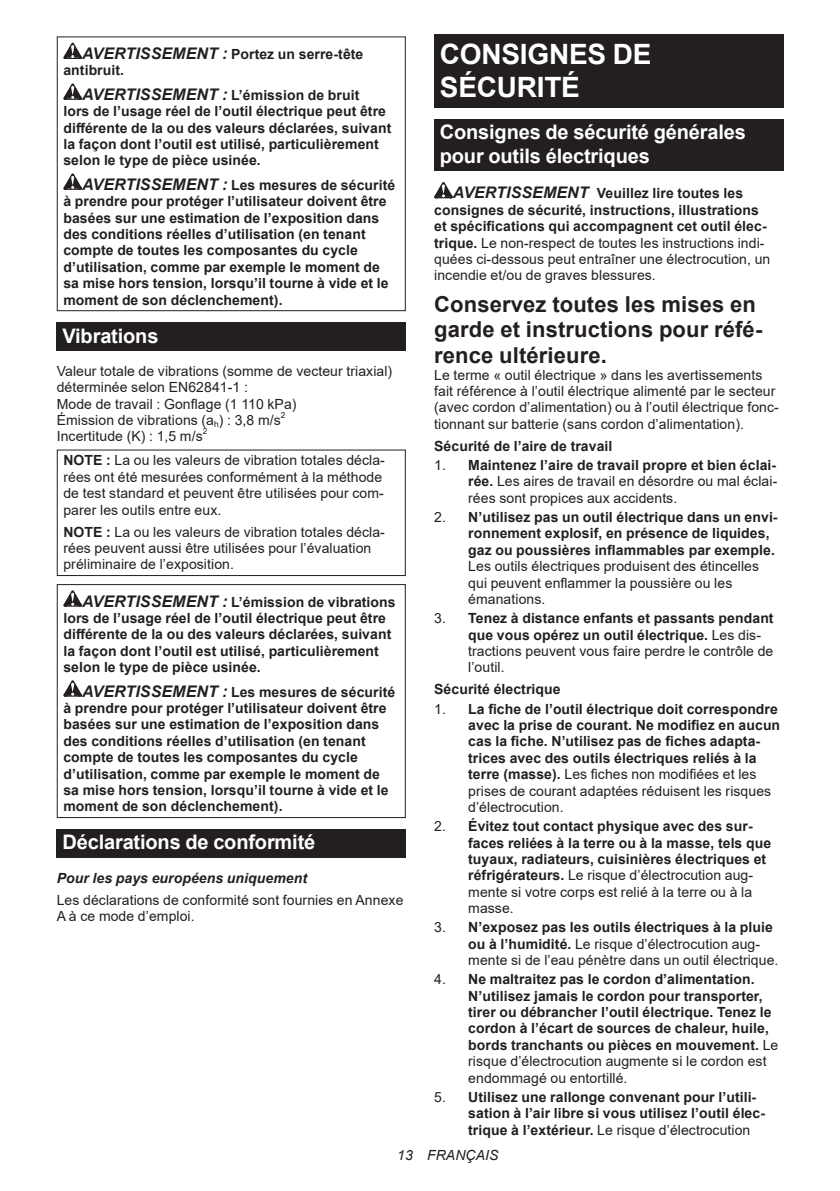
<style>
.page{position:relative;width:840px;height:1191px;background:#fff}
.page>*{position:absolute;margin:0;border:0;box-sizing:border-box;transform-origin:0 0}
.t1{font:700 28px/32.8px "Arial";letter-spacing:-.01em;color:#fff}
.t2{font:700 22px/25.8px "Arial";letter-spacing:.005em;color:#231f20}
.t3{font:700 20px/23.4px "Arial";letter-spacing:-.01em;color:#fff}
.t4{font:700 14px/16.4px "Arial";letter-spacing:.005em;color:#231f20}
.t5{font:14px/16.4px "Arial";letter-spacing:.005em;color:#231f20}
.t6{font:italic 700 14px "Arial";letter-spacing:.005em;color:#231f20}
.t7{font:italic 14px "Arial";letter-spacing:.005em;color:#231f20}
.t8{font:8.4px "Arial";color:#231f20}
.s1{font-style:italic;font-size:16px}
.s2{font-weight:700}
.s3{font-weight:700;font-style:italic;font-size:16px}
.s4{font-weight:400}
</style>
<div class="page">
<svg style="left:63px;top:43px;width:19px;height:16px"></svg>
<svg style="left:63px;top:83px;width:19px;height:17px"></svg>
<svg style="left:63px;top:173px;width:19px;height:17px"></svg>
<div style="left:57px;top:36px;width:348px;height:275px;border:1px solid #231f20"></div>
<div style="left:57px;top:322px;width:348px;height:29px;background:#231f20"></div>
<div style="left:57px;top:449px;width:348px;height:127px;border:1px solid #231f20"></div>
<svg style="left:63px;top:590px;width:19px;height:16px"></svg>
<svg style="left:63px;top:680px;width:19px;height:16px"></svg>
<div style="left:57px;top:584px;width:348px;height:234px;border:1px solid #231f20"></div>
<div style="left:57px;top:829px;width:348px;height:29px;background:#231f20"></div>
<div style="left:434px;top:34px;width:348px;height:74px;background:#231f20"></div>
<div style="left:434px;top:119px;width:348px;height:52px;background:#231f20"></div>
<svg style="left:434px;top:182px;width:18px;height:16px"></svg>
<p class="t4" style="left:63px;top:46px;width:301px;text-indent:19px"><span class="s1">AVERTISSEMENT :</span> Portez un serre-tête antibruit.</p>
<p class="t4" style="left:63px;top:87px;width:329px;text-indent:19px"><span class="s1">AVERTISSEMENT :</span> L’émission de bruit<br>lors de l’usage réel de l’outil électrique peut être différente de la ou des valeurs déclarées, suivant la façon dont l’outil est utilisé, particulièrement selon le type de pièce usinée.</p>
<p class="t4" style="left:63px;top:177px;width:333px;text-indent:19px"><span class="s1">AVERTISSEMENT :</span> Les mesures de sécurité à prendre pour protéger l’utilisateur doivent être basées sur une estimation de l’exposition dans des conditions réelles d’utilisation (en tenant compte de toutes les composantes du cycle d’utilisation, comme par exemple le moment de sa mise hors tension, lorsqu’il tourne à vide et le moment de son déclenchement).</p>
<h3 class="t3" style="left:62px;top:324px;width:97px">Vibrations</h3>
<p class="t5" style="left:57px;top:363px;width:337px">Valeur totale de vibrations (somme de vecteur triaxial) déterminée selon EN62841-1 :<br>Mode de travail : Gonflage (1 110 kPa)<br>Émission de vibrations (a<sub>h</sub>) : 3,8 m/s</p>
<p class="t8" style="left:281px;top:409px;width:6px">2</p>
<p class="t5" style="left:57px;top:428px;width:147px">Incertitude (K) : 1,5 m/s</p>
<p class="t8" style="left:203px;top:426px;width:6px">2</p>
<p class="t5" style="left:63px;top:452px;width:323px"><span class="s2">NOTE :</span> La ou les valeurs de vibration totales décla&shy;rées ont été mesurées conformément à la méthode de test standard et peuvent être utilisées pour com&shy;parer les outils entre eux.</p>
<p class="t5" style="left:63px;top:523px;width:323px"><span class="s2">NOTE :</span> La ou les valeurs de vibration totales décla&shy;rées peuvent aussi être utilisées pour l’évaluation préliminaire de l’exposition.</p>
<p class="t4" style="left:63px;top:594px;width:333px;text-indent:19px"><span class="s1">AVERTISSEMENT :</span> L’émission de vibrations lors de l’usage réel de l’outil électrique peut être différente de la ou des valeurs déclarées, suivant la façon dont l’outil est utilisé, particulièrement selon le type de pièce usinée.</p>
<p class="t4" style="left:63px;top:683px;width:333px;text-indent:19px"><span class="s1">AVERTISSEMENT :</span> Les mesures de sécurité à prendre pour protéger l’utilisateur doivent être basées sur une estimation de l’exposition dans des conditions réelles d’utilisation (en tenant compte de toutes les composantes du cycle d’utilisation, comme par exemple le moment de sa mise hors tension, lorsqu’il tourne à vide et le moment de son déclenchement).</p>
<h3 class="t3" style="left:62px;top:831px;width:254px">Déclarations de conformité</h3>
<p class="t6" style="left:57px;top:868px;width:252px">Pour les pays européens uniquement</p>
<p class="t5" style="left:57px;top:891px;width:348px">Les déclarations de conformité sont fournies en Annexe<br>A à ce mode d’emploi.</p>
<h1 class="t1" style="left:439px;top:38px;width:213px">CONSIGNES DE<br>SÉCURITÉ</h1>
<h3 class="t3" style="left:439px;top:121px;width:307px">Consignes de sécurité générales pour outils électriques</h3>
<p class="t5" style="left:434px;top:185px;width:337px;text-indent:19px"><span class="s3">AVERTISSEMENT</span> <span class="s2">Veuillez lire toutes les consignes de sécurité, instructions, illustrations et spécifications qui accompagnent cet outil élec&shy;trique.</span> Le non-respect de toutes les instructions indi&shy;quées ci-dessous peut entraîner une électrocution, un incendie et/ou de graves blessures.</p>
<h2 class="t2" style="left:434px;top:291px;width:329px">Conservez toutes les mises en garde et instructions pour réfé&shy;rence ultérieure.</h2>
<p class="t5" style="left:434px;top:366px;width:346px">Le terme « outil électrique » dans les avertissements fait référence à l’outil électrique alimenté par le secteur (avec cordon d’alimentation) ou à l’outil électrique fonc&shy;tionnant sur batterie (sans cordon d’alimentation).</p>
<p class="t4" style="left:434px;top:438px;width:180px">Sécurité de l’aire de travail</p>
<p class="t5" style="left:468px;top:457px;width:310px;text-align:justify;text-indent:-34px">1. <span class="s2">Maintenez l’aire de travail propre et bien éclai&shy;rée.</span> Les aires de travail en désordre ou mal éclai&shy;rées sont propices aux accidents.</p>
<p class="t4" style="left:468px;top:509px;width:310px;text-indent:-34px"><span class="s4">2.</span> N’utilisez pas un outil électrique dans un envi&shy;ronnement explosif, en présence de liquides, gaz ou poussières inflammables par exemple.</p>
<p class="t5" style="left:468px;top:558px;width:292px">Les outils électriques produisent des étincelles qui peuvent enflammer la poussière ou les émanations.</p>
<p class="t4" style="left:468px;top:610px;width:307px;text-indent:-34px"><span class="s4">3.</span> Tenez à distance enfants et passants pendant que vous opérez un outil électrique. <span class="s4">Les dis&shy;tractions peuvent vous faire perdre le contrôle de l’outil.</span></p>
<p class="t4" style="left:434px;top:681px;width:128px">Sécurité électrique</p>
<p class="t4" style="left:468px;top:700px;width:313px;text-indent:-34px"><span class="s4">1.</span> La fiche de l’outil électrique doit correspondre avec la prise de courant. Ne modifiez en aucun cas la fiche. N’utilisez pas de fiches adapta&shy;trices avec des outils électriques reliés à la terre (masse). <span class="s4">Les fiches non modifiées et les prises de courant adaptées réduisent les risques d’électrocution.</span></p>
<p class="t4" style="left:468px;top:818px;width:304px;text-indent:-34px"><span class="s4">2.</span> Évitez tout contact physique avec des sur&shy;faces reliées à la terre ou à la masse, tels que tuyaux, radiateurs, cuisinières électriques et réfrigérateurs. <span class="s4">Le risque d’électrocution aug&shy;mente si votre corps est relié à la terre ou à la masse.</span></p>
<p class="t5" style="left:468px;top:919px;width:311px;text-indent:-34px">3. <span class="s2">N’exposez pas les outils électriques à la pluie ou à l’humidité.</span> Le risque d’électrocution aug&shy;mente si de l’eau pénètre dans un outil électrique.</p>
<p class="t4" style="left:468px;top:971px;width:311px;text-indent:-34px"><span class="s4">4.</span> Ne maltraitez pas le cordon d’alimentation.<br>N’utilisez jamais le cordon pour transporter, tirer ou débrancher l’outil électrique. Tenez le cordon à l’écart de sources de chaleur, huile, bords tranchants ou pièces en mouvement. <span class="s4">Le risque d’électrocution augmente si le cordon est endommagé ou entortillé.</span></p>
<p class="t4" style="left:468px;top:1088px;width:298px;text-indent:-34px"><span class="s4">5.</span> Utilisez une rallonge convenant pour l’utili&shy;sation à l’air libre si vous utilisez l’outil élec&shy;trique à l’extérieur. <span class="s4">Le risque d’électrocution</span></p>
<p class="t7" style="left:397px;top:1146px;width:103px">13 FRANÇAIS</p>
</div>
